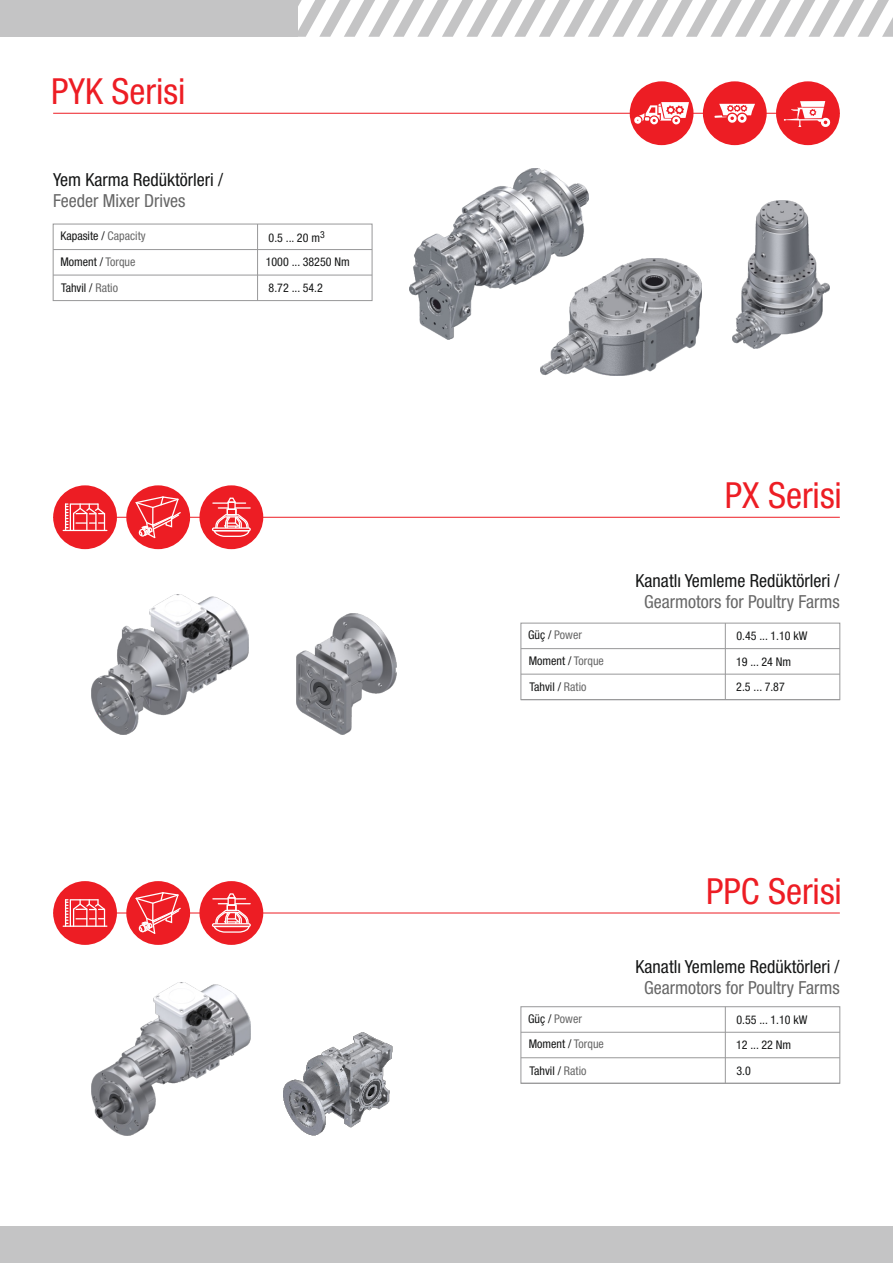
<style>
.page{position:relative;width:893px;height:1263px;background:#fff}
.page>*{position:absolute;margin:0;border:0;box-sizing:border-box;transform-origin:0 0}
.t1{font:condensed 36px "Helvetica Neue LT Pro";color:#ed1d24}
.t2{font:condensed 18px "Helvetica Neue LT Pro";color:#151616}
.t3{font:condensed 18px "Helvetica Neue LT Pro";color:#676767}
.t4{font:condensed 12px/25.5px "Helvetica Neue LT Pro";color:#151616}
.t5{font:condensed 9.75px "Helvetica Neue LT Pro";color:#151616}
.s1{color:#676767}
</style>
<div class="page">
<div style="left:0;top:0;width:298px;height:37px;background:#c4c4c5"></div>
<div style="left:0;top:1226px;width:893px;height:37px;background:#c4c4c5"></div>
<svg style="left:298px;top:0;width:595px;height:37px"></svg>
<img style="left:732px;top:200px;width:97px;height:149px">
<img style="left:540px;top:259px;width:162px;height:116px">
<img style="left:410px;top:169px;width:178px;height:171px">
<hr style="left:53px;top:113px;width:787px;height:1px;background:#ed1d24">
<hr style="left:53px;top:517px;width:787px;height:1px;background:#ed1d24">
<div style="left:520px;top:623px;width:320px;height:77px;border:1px solid #989899"></div>
<hr style="left:725px;top:623px;width:1px;height:77px;background:#989899">
<hr style="left:521px;top:648px;width:319px;height:1px;background:#989899">
<hr style="left:521px;top:674px;width:319px;height:1px;background:#989899">
<hr style="left:521px;top:699px;width:319px;height:1px;background:#989899">
<img style="left:296px;top:613px;width:101px;height:121px">
<img style="left:91px;top:595px;width:158px;height:139px">
<hr style="left:53px;top:912px;width:787px;height:1px;background:#ed1d24">
<div style="left:520px;top:1006px;width:320px;height:78px;border:1px solid #989899"></div>
<hr style="left:725px;top:1007px;width:1px;height:76px;background:#989899">
<hr style="left:521px;top:1032px;width:319px;height:1px;background:#989899">
<hr style="left:521px;top:1057px;width:319px;height:1px;background:#989899">
<hr style="left:521px;top:1083px;width:319px;height:1px;background:#989899">
<img style="left:91px;top:983px;width:159px;height:152px">
<hr style="left:257px;top:224px;width:1px;height:77px;background:#989899">
<hr style="left:53px;top:249px;width:319px;height:1px;background:#989899">
<div style="left:53px;top:224px;width:319px;height:77px;border:1px solid #989899"></div>
<hr style="left:53px;top:275px;width:319px;height:1px;background:#989899">
<img style="left:284px;top:1032px;width:109px;height:103px">
<div style="left:630px;top:81px;width:63px;height:64px;background:#ed1d24;border-radius:32px"></div>
<div style="left:703px;top:81px;width:64px;height:64px;background:#ed1d24;border-radius:32px"></div>
<div style="left:776px;top:81px;width:64px;height:64px;background:#ed1d24;border-radius:32px"></div>
<svg style="left:714px;top:104px;width:41px;height:19px"></svg>
<svg style="left:634px;top:102px;width:55px;height:22px"></svg>
<svg style="left:784px;top:101px;width:46px;height:26px"></svg>
<div style="left:199px;top:485px;width:64px;height:64px;background:#ed1d24;border-radius:32px"></div>
<div style="left:212px;top:527px;width:39px;height:4px;border:1px solid #fff"></div>
<svg style="left:213px;top:497px;width:37px;height:40px"></svg>
<div style="left:53px;top:485px;width:64px;height:64px;background:#ed1d24;border-radius:32px"></div>
<div style="left:126px;top:485px;width:64px;height:64px;background:#ed1d24;border-radius:32px"></div>
<svg style="left:135px;top:495px;width:47px;height:44px"></svg>
<hr style="left:63px;top:530px;width:44px;height:1px;background:#fff">
<svg style="left:65px;top:503px;width:41px;height:29px"></svg>
<div style="left:199px;top:881px;width:64px;height:64px;background:#ed1d24;border-radius:32px"></div>
<div style="left:212px;top:923px;width:39px;height:4px;border:1px solid #fff"></div>
<svg style="left:213px;top:893px;width:37px;height:40px"></svg>
<div style="left:53px;top:881px;width:64px;height:64px;background:#ed1d24;border-radius:32px"></div>
<div style="left:126px;top:881px;width:64px;height:64px;background:#ed1d24;border-radius:32px"></div>
<svg style="left:135px;top:891px;width:47px;height:44px"></svg>
<hr style="left:63px;top:925px;width:44px;height:2px;background:#fff">
<svg style="left:65px;top:899px;width:41px;height:28px"></svg>
<h1 class="t1" style="left:51px;top:79px;width:136px">PYK Serisi</h1>
<h2 class="t2" style="left:53px;top:174px;width:171px">Yem Karma Redüktörleri /</h2>
<h2 class="t3" style="left:53px;top:194px;width:134px">Feeder Mixer Drives</h2>
<p class="t4" style="left:60px;top:225px;width:87px">Kapasite / <span class="s1">Capacity</span></p>
<p class="t5" style="left:320px;top:231px;width:6px">3</p>
<p class="t4" style="left:269px;top:227px;width:53px">0.5 ... 20 m</p>
<p class="t4" style="left:60px;top:250px;width:77px">Moment / <span class="s1">Torque</span></p>
<p class="t4" style="left:266px;top:251px;width:86px">1000 ... 38250 Nm</p>
<p class="t4" style="left:61px;top:277px;width:58px">Tahvil / <span class="s1">Ratio</span></p>
<p class="t4" style="left:269px;top:277px;width:56px">8.72 ... 54.2</p>
<p class="t4" style="left:528px;top:624px;width:77px">Güç / <span class="s1">Power<br></span>Moment / <span class="s1">Torque</span></p>
<p class="t4" style="left:529px;top:676px;width:58px">Tahvil / <span class="s1">Ratio</span></p>
<h1 class="t1" style="left:725px;top:482px;width:119px">PX Serisi</h1>
<h2 class="t2" style="left:636px;top:574px;width:206px">Kanatlı Yemleme Redüktörleri /</h2>
<h2 class="t3" style="left:644px;top:595px;width:197px">Gearmotors for Poultry Farms</h2>
<p class="t4" style="left:736px;top:625px;width:73px">0.45 ... 1.10 kW<br>19 ... 24 Nm<br>2.5 ... 7.87</p>
<p class="t4" style="left:528px;top:1007px;width:77px">Güç / <span class="s1">Power<br></span>Moment / <span class="s1">Torque</span></p>
<p class="t4" style="left:529px;top:1059px;width:58px">Tahvil / <span class="s1">Ratio</span></p>
<h1 class="t1" style="left:706px;top:878px;width:137px">PPC Serisi</h1>
<h2 class="t2" style="left:636px;top:960px;width:206px">Kanatlı Yemleme Redüktörleri /</h2>
<h2 class="t3" style="left:644px;top:981px;width:197px">Gearmotors for Poultry Farms</h2>
<p class="t4" style="left:736px;top:1008px;width:73px">0.55 ... 1.10 kW<br>12 ... 22 Nm<br>3.0</p>
</div>
